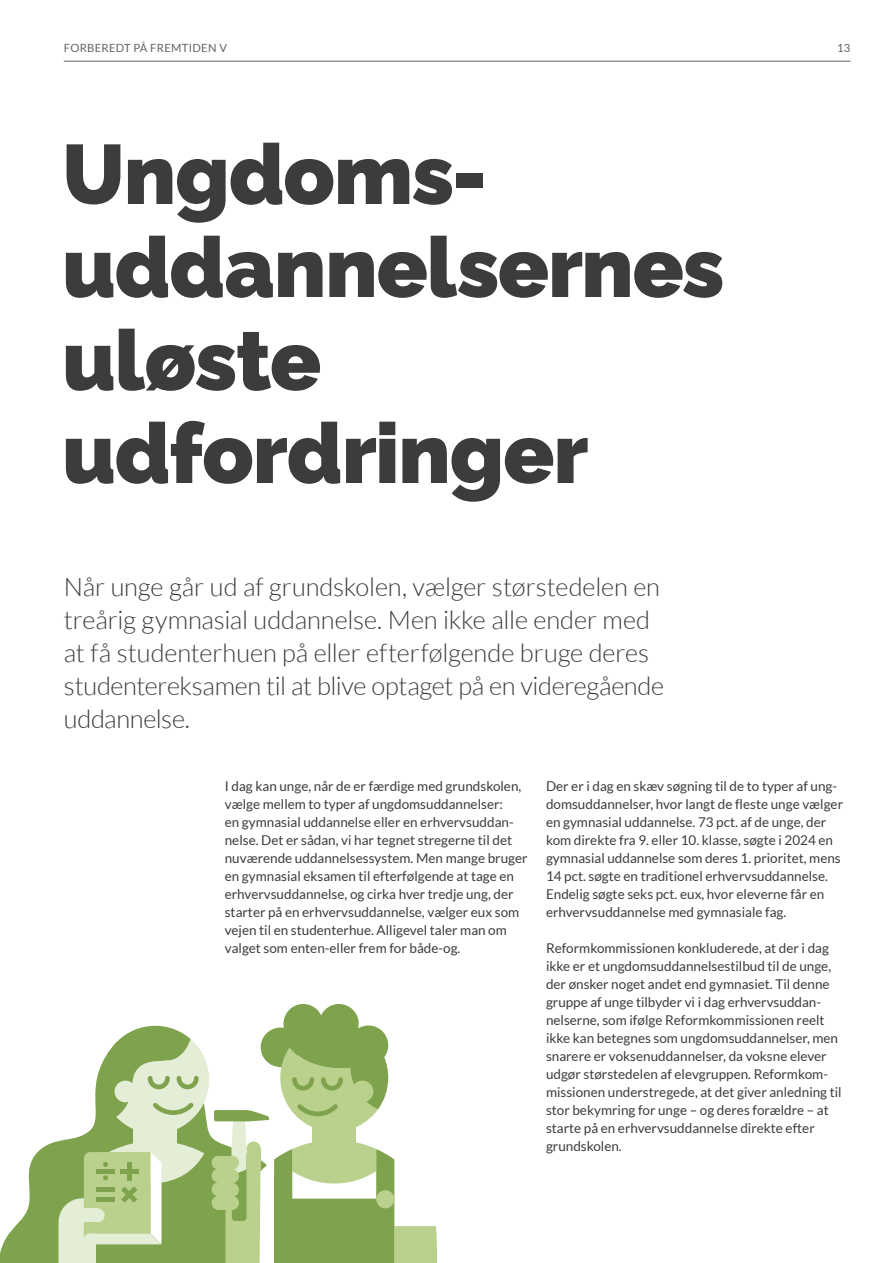
<style>
.page{position:relative;width:893px;height:1263px;background:#fff}
.page>*{position:absolute;margin:0;border:0;box-sizing:border-box;transform-origin:0 0}
.t1{font:900 84px/93px "Raleway";letter-spacing:-.01em;color:#3c3c3b}
.t2{font:300 25.5px/33px "Lato";letter-spacing:-.005em;color:#3c3c3b}
.t3{font:13.5px/18px "Lato";color:#3c3c3b}
.t4{font:11.25px "Lato";letter-spacing:.025em;color:#646363}
</style>
<div class="page">
<div style="left:283px;top:1004px;width:40px;height:39px;background:#7fa34d;border-radius:50%"></div>
<div style="left:319px;top:1004px;width:40px;height:39px;background:#7fa34d;border-radius:50%"></div>
<svg style="left:0;top:1024px;width:437px;height:239px"></svg>
<div style="left:115px;top:1080px;width:21px;height:22px;background:#e4edd5;border-radius:50%"></div>
<hr style="left:64px;top:61px;width:786px;height:1px;background:#646363">
<p class="t4" style="left:64px;top:42px;width:165px">FORBEREDT PÅ FREMTIDEN V</p>
<p class="t4" style="left:837px;top:42px;width:15px">13</p>
<h1 class="t1" style="left:62px;top:118px;width:664px">Ungdoms&shy;uddannelsernes uløste udfordringer</h1>
<p class="t2" style="left:64px;top:570px;width:602px">Når unge går ud af grundskolen, vælger størstedelen en treårig gymnasial uddannelse. Men ikke alle ender med at få studenterhuen på eller efterfølgende bruge deres studentereksamen til at blive optaget på en videregående uddannelse.</p>
<p class="t3" style="left:225px;top:777px;width:298px">I dag kan unge, når de er færdige med grundskolen, vælge mellem to typer af ungdomsuddannelser:</p>
<p class="t3" style="left:225px;top:831px;width:304px">nelse . Det er sådan, vi har tegnet stregerne til det nuværende uddannelsessystem . Men mange bruger en gymnasial eksamen til efterfølgende at tage en erhvervsuddannelse, og cirka hver tredje ung, der starter på en erhvervsuddannelse, vælger eux som vejen til en studenterhue . Alligevel taler man om valget som enten-eller frem for både-og .</p>
<p class="t3" style="left:225px;top:813px;width:290px">en gymnasial uddannelse eller en erhvervsuddan-</p>
<p class="t3" style="left:546px;top:777px;width:299px">Der er i dag en skæv søgning til de to typer af ung&shy;domsuddannelser, hvor langt de fleste unge vælger en gymnasial uddannelse . 73 pct . af de unge, der kom direkte fra 9 . eller 10 . klasse, søgte i 2024 en gymnasial uddannelse som deres 1 . prioritet, mens 14 pct . søgte en traditionel erhvervsuddannelse .<br>Endelig søgte seks pct . eux, hvor eleverne får en erhvervsuddannelse med gymnasiale fag .</p>
<p class="t3" style="left:546px;top:939px;width:297px">Reformkommissionen konkluderede, at der i dag ikke er et ungdomsuddannelsestilbud til de unge, der ønsker noget andet end gymnasiet . Til denne gruppe af unge tilbyder vi i dag erhvervsuddan&shy;nelserne, som ifølge Reformkommissionen reelt ikke kan betegnes som ungdomsuddannelser, men snarere er voksenuddannelser, da voksne elever udgør størstedelen af elevgruppen . Reformkom&shy;missionen understregede, at det giver anledning til stor bekymring for unge – og deres forældre – at starte på en erhvervsuddannelse direkte efter grundskolen .</p>
</div>
